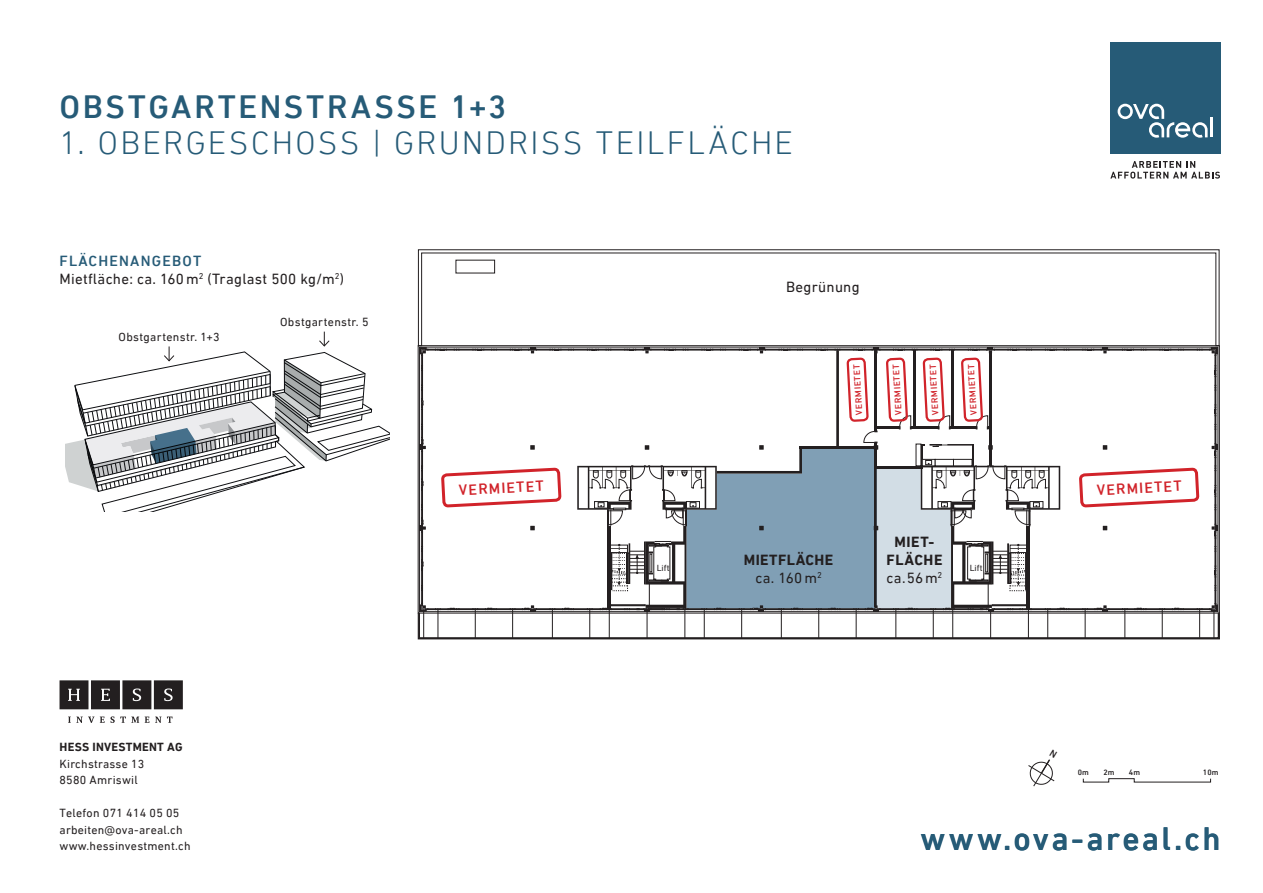
<style>
.page{position:relative;width:1263px;height:893px;background:#fff}
.page>*{position:absolute;margin:0;border:0;box-sizing:border-box;transform-origin:0 0}
.t1{font:500 33px "DIN Next LT Pro";letter-spacing:.08em;color:#265b77}
.t2{font:300 33px "DIN Next LT Pro";letter-spacing:.07em;color:#265b77}
.t3{font:15px "DIN Next LT Pro";letter-spacing:.02em;color:#231f20}
.t4{font:700 15px "DIN Next LT Pro";letter-spacing:.03em;color:#231f20}
.t5{font:500 15px "DIN Next LT Pro";color:#d1232a}
.t6{font:500 15px "DIN Next LT Pro";letter-spacing:.08em;color:#265b77}
.t7{font:12px "DIN Next LT Pro";letter-spacing:.02em;color:#231f20}
.t8{font:700 12px "DIN Next LT Pro";letter-spacing:.02em;color:#231f20}
.t9{font:500 9px "DIN Next LT Pro";color:#d1232a}
.t10{font:9px "DIN Next LT Pro";color:#231f20}
.t11{font:500 7.95px "DIN Next LT Pro";letter-spacing:.01em;color:#231f20}
</style>
<div class="page">
<svg style="left:418px;top:250px;width:801px;height:96px"></svg>
<div style="left:1110px;top:43px;width:110px;height:111px;background:#265b77"></div>
<hr style="left:1210px;top:118px;width:3px;height:19px;background:#fff">
<svg style="left:1117px;top:104px;width:90px;height:34px"></svg>
<svg style="left:1110px;top:161px;width:110px;height:18px"></svg>
<svg style="left:66px;top:332px;width:323px;height:180px"></svg>
<svg style="left:1083px;top:778px;width:128px;height:4px"></svg>
<svg style="left:60px;top:680px;width:123px;height:29px;background:#3e3b3c"></svg>
<svg style="left:68px;top:716px;width:71px;height:7px"></svg>
<svg style="left:145px;top:717px;width:4px;height:6px"></svg>
<svg style="left:155px;top:717px;width:6px;height:6px"></svg>
<svg style="left:167px;top:717px;width:6px;height:6px"></svg>
<svg style="left:419px;top:347px;width:800px;height:292px"></svg>
<svg style="left:1028px;top:759px;width:27px;height:28px"></svg>
<p class="t1" style="left:60px;top:88px;width:448px">OBSTGARTENSTRASSE 1+3</p>
<p class="t2" style="left:60px;top:124px;width:735px">1. OBERGESCHOSS | GRUNDRISS TEILFLÄCHE</p>
<p class="t6" style="left:60px;top:253px;width:143px">FLÄCHENANGEBOT</p>
<p class="t3" style="left:60px;top:271px;width:286px">Mietfläche: ca. 160 m<sup>2</sup> (Traglast 500 kg/m<sup>2</sup>)</p>
<p class="t7" style="left:119px;top:330px;width:102px">Obstgartenstr. 1+3</p>
<p class="t7" style="left:280px;top:315px;width:90px">Obstgartenstr. 5</p>
<p class="t8" style="left:60px;top:740px;width:125px">HESS INVESTMENT AG</p>
<p class="t7" style="left:60px;top:757px;width:86px">Kirchstrasse 13</p>
<p class="t7" style="left:60px;top:773px;width:80px">8580 Amriswil</p>
<p class="t7" style="left:60px;top:806px;width:121px">Telefon 071 414 05 05</p>
<p class="t7" style="left:60px;top:823px;width:125px">arbeiten@ova-areal.ch</p>
<p class="t7" style="left:60px;top:839px;width:133px">www.hessinvestment.ch</p>
<p class="t3" style="left:786px;top:278px;width:75px">Begrünung</p>
<p class="t9" style="left:854px;top:415px;width:52px;rotate:-93deg">VERMIETET</p>
<p class="t9" style="left:893px;top:415px;width:52px;rotate:-93deg">VERMIETET</p>
<p class="t9" style="left:930px;top:415px;width:52px;rotate:-93deg">VERMIETET</p>
<p class="t9" style="left:968px;top:415px;width:52px;rotate:-93deg">VERMIETET</p>
<p class="t5" style="left:458px;top:482px;width:86px;rotate:-3deg">VERMIETET</p>
<p class="t5" style="left:1096px;top:482px;width:86px;rotate:-3deg">VERMIETET</p>
<p class="t4" style="left:895px;top:533px;width:41px">MIET-</p>
<p class="t4" style="left:886px;top:551px;width:57px">FLÄCHE</p>
<p class="t3" style="left:886px;top:569px;width:57px">ca. 56 m<sup>2</sup></p>
<p class="t4" style="left:744px;top:551px;width:91px">MIETFLÄCHE</p>
<p class="t3" style="left:755px;top:569px;width:68px">ca. 160 m<sup>2</sup></p>
<p class="t10" style="left:657px;top:563px;width:14px">Lift</p>
<p class="t10" style="left:970px;top:563px;width:14px">Lift</p>
<p class="t11" style="left:1078px;top:768px;width:13px">0m</p>
<p class="t11" style="left:1103px;top:768px;width:13px">2m</p>
<p class="t11" style="left:1129px;top:768px;width:13px">4m</p>
<p class="t11" style="left:1203px;top:768px;width:17px">10m</p>
<p class="t1" style="left:921px;top:820px;width:301px">www.ova-areal.ch</p>
</div>
